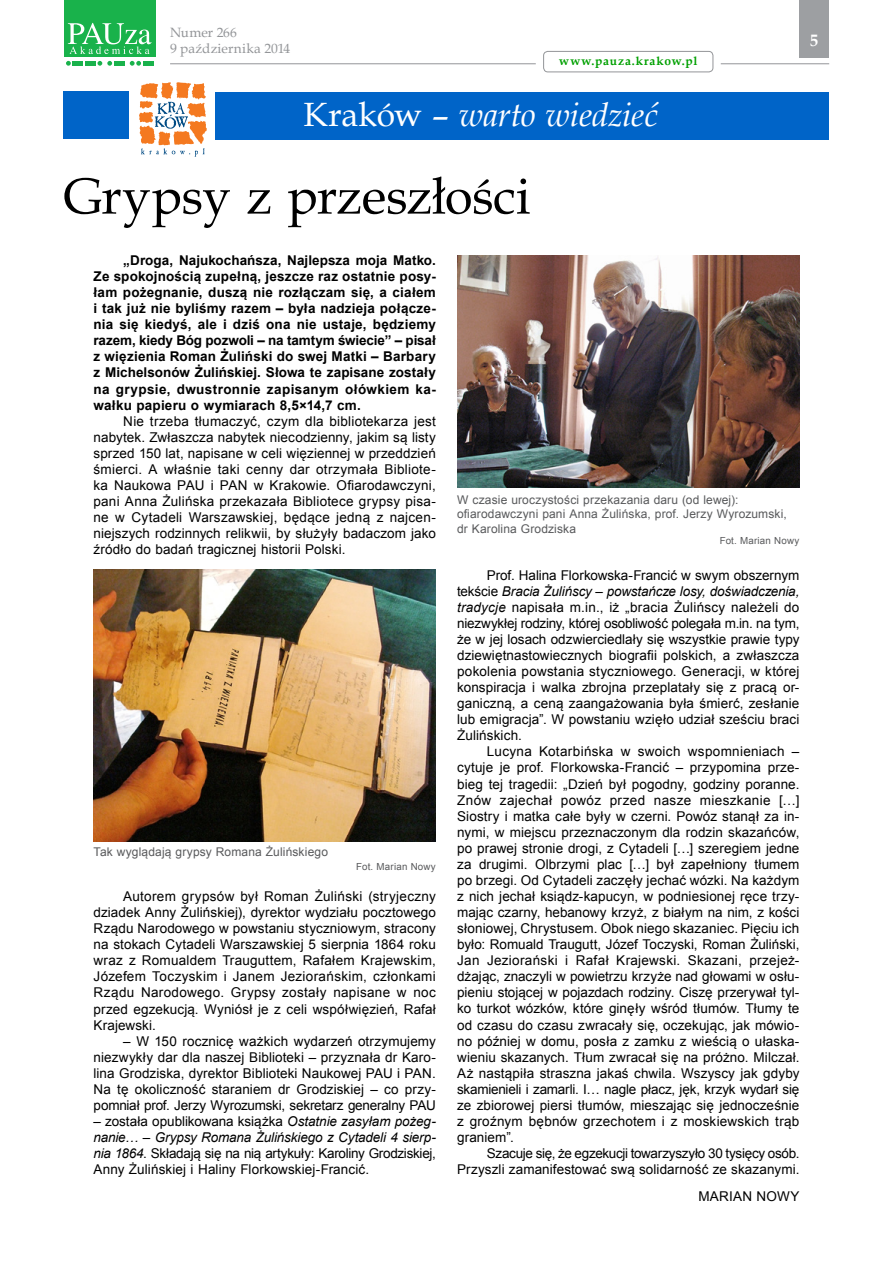
<style>
.page{position:relative;width:893px;height:1263px;background:#fff}
.page>*{position:absolute;margin:0;border:0;box-sizing:border-box;transform-origin:0 0}
.t1{font:51px "Book Antiqua";letter-spacing:-.01em;color:#000}
.t2{font:italic 33.6px "Book Antiqua";letter-spacing:-.015em;color:#fff}
.t3{font:700 16.5px "Book Antiqua";color:#fff}
.t4{font:13.5px/16px "Arial";letter-spacing:.005em;color:#000;text-align:justify}
.t5{font:700 13.5px/16px "Arial";letter-spacing:.025em;color:#000;text-align:justify}
.t6{font:13.5px/16.2px "Book Antiqua";letter-spacing:.005em;color:#939598}
.t7{font:12px/14.4px "Arial";letter-spacing:.01em;color:#58595b}
.t8{font:700 12px "Book Antiqua";letter-spacing:.07em;color:#00a000}
.t9{font:9.75px "Arial";letter-spacing:.015em;color:#58595b}
.s1{font-style:normal}
.s2{font-style:italic}
</style>
<div class="page">
<div style="left:799px;top:0;width:30px;height:57px;background:#9d9fa2"></div>
<svg style="left:66px;top:61px;width:5px;height:5px"></svg>
<svg style="left:97px;top:61px;width:15px;height:5px"></svg>
<svg style="left:130px;top:61px;width:11px;height:5px"></svg>
<div style="left:73px;top:61px;width:10px;height:5px;background:#19b24b"></div>
<div style="left:85px;top:61px;width:11px;height:5px;background:#19b24b"></div>
<div style="left:114px;top:61px;width:11px;height:5px;background:#19b24b"></div>
<div style="left:143px;top:61px;width:11px;height:5px;background:#19b24b"></div>
<div style="left:64px;top:0;width:92px;height:56px;background:#19b24b"></div>
<svg style="left:68px;top:23px;width:83px;height:31px"></svg>
<hr style="left:170px;top:63px;width:366px;height:1px;background:#939598">
<div style="left:543px;top:51px;width:170px;height:21px;border:1px solid #939598;border-radius:4px"></div>
<hr style="left:721px;top:63px;width:108px;height:1px;background:#939598">
<div style="left:216px;top:92px;width:613px;height:47px;background:#0064c8"></div>
<div style="left:64px;top:91px;width:65px;height:48px;background:#0064c8"></div>
<svg style="left:139px;top:82px;width:68px;height:75px"></svg>
<img style="left:94px;top:570px;width:342px;height:272px">
<img style="left:457px;top:255px;width:342px;height:232px">
<p class="t6" style="left:170px;top:24px;width:122px">Numer 266<br>9 października 2014</p>
<p class="t3" style="left:810px;top:30px;width:10px">5</p>
<p class="t8" style="left:559px;top:53px;width:140px">www.pauza.krakow.pl</p>
<h2 class="t2" style="left:304px;top:91px;width:356px"><span class="s1">Kraków –</span> warto wiedzieć</h2>
<h1 class="t1" style="left:64px;top:161px;width:468px">Grypsy z przeszłości</h1>
<p class="t5" style="left:94px;top:252px;width:344px;text-indent:30px">„Droga, Najukochańsza, Najlepsza moja Matko.<br>Ze spokojnością zupełną, jeszcze raz ostatnie posy&shy;łam pożegnanie, duszą nie rozłączam się, a ciałem i tak już nie byliśmy razem – była nadzieja połącze&shy;nia się kiedyś, ale i dziś ona nie ustaje, będziemy razem, kiedy Bóg pozwoli – na tamtym świecie” – pisał z więzienia Roman Żuliński do swej Matki – Barbary z Michelsonów Żulińskiej. Słowa te zapisane zostały na grypsie, dwustronnie zapisanym ołówkiem ka&shy;wałku papieru o wymiarach 8,5×14,7 cm.</p>
<p class="t4" style="left:94px;top:413px;width:344px;text-indent:30px">Nie trzeba tłumaczyć, czym dla bibliotekarza jest nabytek. Zwłaszcza nabytek niecodzienny, jakim są listy sprzed 150 lat, napisane w celi więziennej w przeddzień śmierci. A właśnie taki cenny dar otrzymała Bibliote&shy;ka Naukowa PAU i PAN w Krakowie. Ofiarodawczyni, pani Anna Żulińska przekazała Bibliotece grypsy pisa&shy;ne w Cytadeli Warszawskiej, będące jedną z najcen&shy;niejszych rodzinnych relikwii, by służyły badaczom jako źródło do badań tragicznej historii Polski.</p>
<p class="t7" style="left:94px;top:844px;width:236px">Tak wyglądają grypsy Romana Żulińskiego</p>
<p class="t9" style="left:356px;top:860px;width:81px">Fot. Marian Nowy</p>
<p class="t4" style="left:94px;top:888px;width:344px;text-indent:30px">Autorem grypsów był Roman Żuliński (stryjeczny dziadek Anny Żulińskiej), dyrektor wydziału pocztowego Rządu Narodowego w powstaniu styczniowym, stracony na stokach Cytadeli Warszawskiej 5 sierpnia 1864 roku wraz z Romualdem Trauguttem, Rafałem Krajewskim, Józefem Toczyskim i Janem Jeziorańskim, członkami Rządu Narodowego. Grypsy zostały napisane w noc przed egzekucją. Wyniósł je z celi współwięzień, Rafał Krajewski.</p>
<p class="t4" style="left:94px;top:1033px;width:344px;text-indent:30px">– W 150 rocznicę ważkich wydarzeń otrzymujemy niezwykły dar dla naszej Biblioteki – przyznała dr Karo&shy;lina Grodziska, dyrektor Biblioteki Naukowej PAU i PAN.<br>Na tę okoliczność staraniem dr Grodziskiej – co przy&shy;pomniał prof. Jerzy Wyrozumski, sekretarz generalny PAU</p>
<p class="t4" style="left:94px;top:1113px;width:344px">– została opublikowana książka <span class="s2">Ostatnie zasyłam pożeg&shy;nanie… – Grypsy Romana Żulińskiego z Cytadeli 4 sierp&shy;nia 1864</span>. Składają się na nią artykuły: Karoliny Grodziskiej, Anny Żulińskiej i Haliny Florkowskiej-Francić.</p>
<p class="t7" style="left:457px;top:492px;width:331px">W czasie uroczystości przekazania daru (od lewej): ofiarodawczyni pani Anna Żulińska, prof. Jerzy Wyrozumski, dr Karolina Grodziska</p>
<p class="t9" style="left:720px;top:534px;width:81px">Fot. Marian Nowy</p>
<p class="t4" style="left:457px;top:567px;width:344px;text-indent:30px">Prof. Halina Florkowska-Francić w swym obszernym tekście <span class="s2">Bracia Żulińscy – powstańcze losy, doświadczenia, tradycje</span> napisała m.in., iż „bracia Żulińscy należeli do niezwykłej rodziny, której osobliwość polegała m.in. na tym, że w jej losach odzwierciedlały się wszystkie prawie typy dziewiętnastowiecznych biografii polskich, a zwłaszcza pokolenia powstania styczniowego. Generacji, w której konspiracja i walka zbrojna przeplatały się z pracą or&shy;ganiczną, a ceną zaangażowania była śmierć, zesłanie lub emigracja”. W powstaniu wzięło udział sześciu braci Żulińskich.</p>
<p class="t4" style="left:457px;top:743px;width:344px;text-indent:30px">Lucyna Kotarbińska w swoich wspomnieniach – cytuje je prof. Florkowska-Francić – przypomina prze&shy;bieg tej tragedii: „Dzień był pogodny, godziny poranne.<br>Znów zajechał powóz przed nasze mieszkanie […] Siostry i matka całe były w czerni. Powóz stanął za in&shy;nymi, w miejscu przeznaczonym dla rodzin skazańców, po prawej stronie drogi, z Cytadeli […] szeregiem jedne za drugimi. Olbrzymi plac […] był zapełniony tłumem po brzegi. Od Cytadeli zaczęły jechać wózki. Na każdym z nich jechał ksiądz-kapucyn, w podniesionej ręce trzy&shy;mając czarny, hebanowy krzyż, z białym na nim, z kości słoniowej, Chrystusem. Obok niego skazaniec. Pięciu ich było: Romuald Traugutt, Józef Toczyski, Roman Żuliński, Jan Jeziorański i Rafał Krajewski. Skazani, przejeż&shy;dżając, znaczyli w powietrzu krzyże nad głowami w osłu&shy;pieniu stojącej w pojazdach rodziny. Ciszę przerywał tyl&shy;ko turkot wózków, które ginęły wśród tłumów. Tłumy te od czasu do czasu zwracały się, oczekując, jak mówio&shy;no później w domu, posła z zamku z wieścią o ułaska&shy;wieniu skazanych. Tłum zwracał się na próżno. Milczał.<br>Aż nastąpiła straszna jakaś chwila. Wszyscy jak gdyby skamienieli i zamarli. I… nagle płacz, jęk, krzyk wydarł się ze zbiorowej piersi tłumów, mieszając się jednocześnie z groźnym bębnów grzechotem i z moskiewskich trąb graniem”.</p>
<p class="t4" style="left:457px;top:1145px;width:344px;text-align:right">Szacuje się, że egzekucji towarzyszyło 30 tysięcy osób.<br>Przyszli zamanifestować swą solidarność ze skazanymi.</p>
<p class="t4" style="left:698px;top:1188px;width:103px">MARIAN NOWY</p>
</div>
